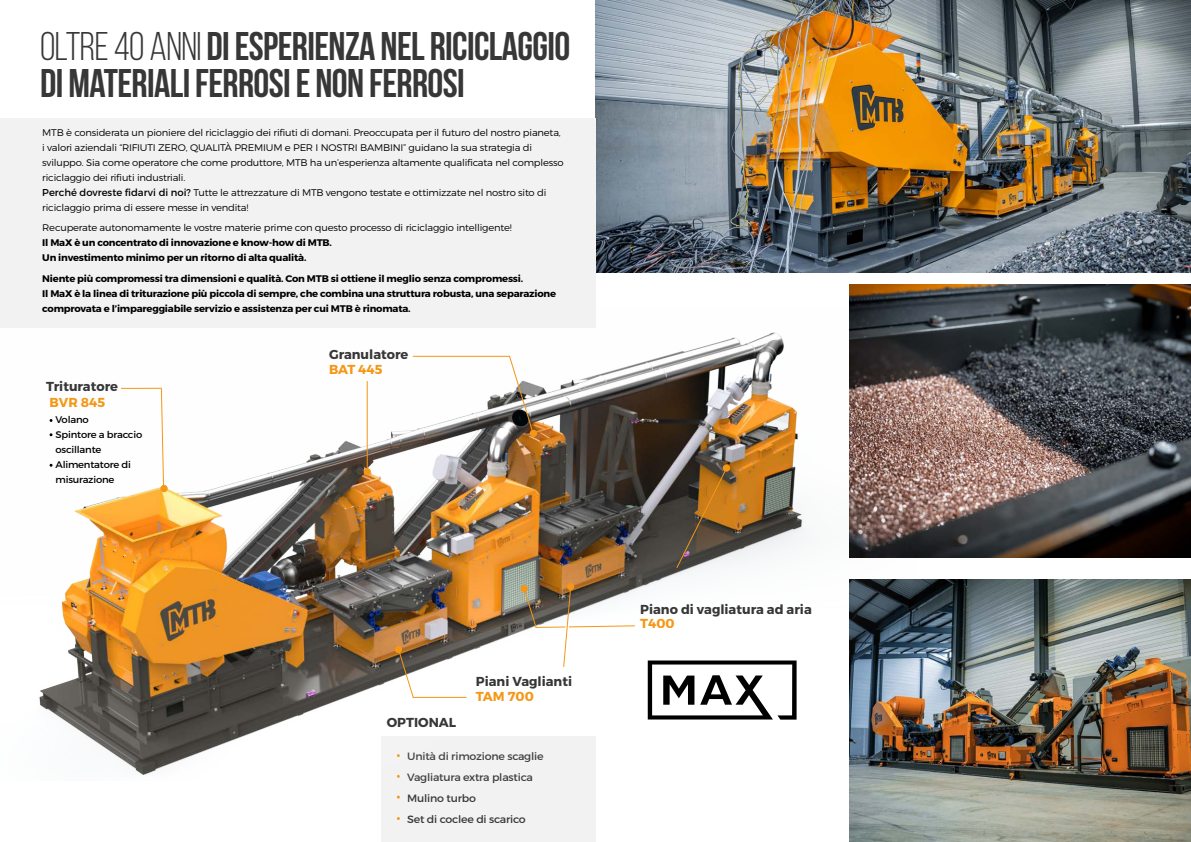
<style>
.page{position:relative;width:1191px;height:842px;background:#fff}
.page>*{position:absolute;margin:0;border:0;box-sizing:border-box;transform-origin:0 0}
.t1{font:700 40px/37px "Bebas Neue";letter-spacing:-.015em;color:#373737}
.t2{font:700 13px "Montserrat";color:#373737}
.t3{font:700 13px "Montserrat";color:#f49716}
.t4{font:10.6px "Montserrat";letter-spacing:-.02em;color:#373737;scale:1.04 1}
.t5{font:300 9.6px/15px "Montserrat";letter-spacing:-.02em;color:#000;scale:1.04 1}
.t6{font:700 9.6px/15px "Montserrat";letter-spacing:-.02em;color:#000;scale:1.04 1}
.t7{font:9.6px/15px "Montserrat";letter-spacing:-.02em;color:#000;scale:1.04 1}
.s1{font-weight:400}
.s2{font-weight:400;font-size:10px}
</style>
<div class="page">
<div style="left:381px;top:736px;width:214px;height:106px;background:#f2f2f2"></div>
<img style="left:595px;top:1px;width:596px;height:272px">
<img style="left:849px;top:285px;width:342px;height:272px">
<img style="left:849px;top:579px;width:342px;height:263px">
<img style="left:0;top:307px;width:926px;height:473px">
<div style="left:0;top:118px;width:595px;height:209px;background:#f2f2f2"></div>
<hr style="left:121px;top:388px;width:41px;height:1px;background:#f49716">
<svg style="left:160px;top:387px;width:6px;height:104px"></svg>
<div style="left:160px;top:485px;width:8px;height:7px;border:3px solid #f49716;border-radius:50%"></div>
<hr style="left:413px;top:356px;width:97px;height:1px;background:#f49716">
<hr style="left:367px;top:381px;width:1px;height:90px;background:#f49716">
<svg style="left:508px;top:355px;width:27px;height:80px"></svg>
<div style="left:530px;top:430px;width:7px;height:7px;border:3px solid #f49716;border-radius:50%"></div>
<div style="left:723px;top:464px;width:7px;height:8px;border:3px solid #f49716;border-radius:50%"></div>
<div style="left:520px;top:585px;width:8px;height:7px;border:3px solid #f49716;border-radius:50%"></div>
<div style="left:567px;top:583px;width:7px;height:7px;border:3px solid #f49716;border-radius:50%"></div>
<div style="left:395px;top:646px;width:7px;height:7px;border:3px solid #f49716;border-radius:50%"></div>
<div style="left:363px;top:468px;width:8px;height:7px;border:3px solid #f49716;border-radius:50%"></div>
<svg style="left:675px;top:466px;width:53px;height:103px;background:#745b3c"></svg>
<svg style="left:396px;top:647px;width:18px;height:52px"></svg>
<svg style="left:522px;top:584px;width:114px;height:84px"></svg>
<hr style="left:413px;top:697px;width:53px;height:1px;background:#f49716">
<svg style="left:648px;top:660px;width:148px;height:60px"></svg>
<p class="t1" style="left:40px;top:27px;width:531px"><span class="s1">OLTRE 40 ANNI</span> DI ESPERIENZA NEL RICICLAGGIO<br>DI MATERIALI FERROSI E NON FERROSI</p>
<p class="t5" style="left:42px;top:124px;width:503px">MTB è considerata un pioniere del riciclaggio dei rifiuti di domani. Preoccupata per il futuro del nostro pianeta, i valori aziendali “RIFIUTI ZERO, QUALITÀ PREMIUM e PER I NOSTRI BAMBINI” guidano la sua strategia di sviluppo. Sia come operatore che come produttore, MTB ha un’esperienza altamente qualificata nel complesso riciclaggio dei rifiuti industriali.</p>
<p class="t5" style="left:42px;top:184px;width:486px"><span class="s2">Perché dovreste fidarvi di noi?</span> Tutte le attrezzature di MTB vengono testate e ottimizzate nel nostro sito di riciclaggio prima di essere messe in vendita!</p>
<p class="t5" style="left:42px;top:220px;width:453px">Recuperate autonomamente le vostre materie prime con questo processo di riciclaggio intelligente!</p>
<p class="t6" style="left:42px;top:235px;width:280px">Il MaX è un concentrato di innovazione e know-how di MTB.</p>
<p class="t6" style="left:42px;top:250px;width:255px">Un investimento minimo per un ritorno di alta qualità.</p>
<p class="t6" style="left:42px;top:271px;width:464px">Niente più compromessi tra dimensioni e qualità. Con MTB si ottiene il meglio senza compromessi.</p>
<p class="t6" style="left:42px;top:286px;width:495px">Il MaX è la linea di triturazione più piccola di sempre, che combina una struttura robusta, una separazione comprovata e l’impareggiabile servizio e assistenza per cui MTB è rinomata.</p>
<p class="t2" style="left:46px;top:378px;width:74px">Trituratore</p>
<p class="t7" style="left:55px;top:412px;width:34px">Volano</p>
<p class="t7" style="left:55px;top:427px;width:85px">Spintore a braccio oscillante</p>
<p class="t7" style="left:55px;top:457px;width:74px">Alimentatore di misurazione</p>
<p class="t3" style="left:50px;top:394px;width:57px">BVR 845</p>
<p class="t2" style="left:329px;top:346px;width:81px">Granulatore</p>
<p class="t3" style="left:329px;top:361px;width:55px">BAT 445</p>
<p class="t2" style="left:387px;top:715px;width:71px">OPTIONAL</p>
<p class="t2" style="left:476px;top:673px;width:98px">Piani Vaglianti</p>
<p class="t3" style="left:476px;top:689px;width:59px">TAM 700</p>
<p class="t4" style="left:407px;top:749px;width:133px">Unità di rimozione scaglie</p>
<p class="t4" style="left:407px;top:770px;width:122px">Vagliatura extra plastica</p>
<p class="t4" style="left:407px;top:791px;width:68px">Mulino turbo</p>
<p class="t4" style="left:407px;top:812px;width:115px">Set di coclee di scarico</p>
<p class="t2" style="left:640px;top:601px;width:173px">Piano di vagliatura ad aria</p>
<p class="t3" style="left:640px;top:615px;width:36px">T400</p>
</div>
